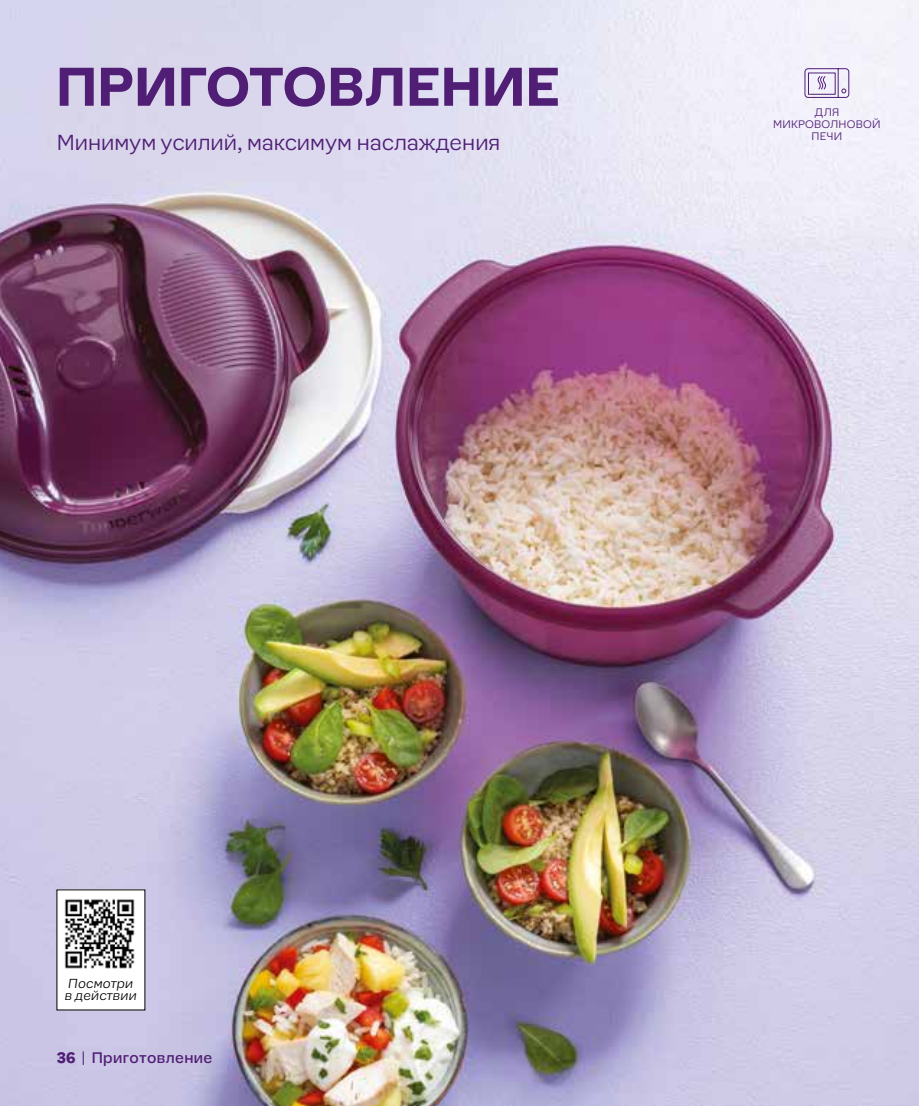
<style>
.page{position:relative;width:919px;height:1106px;background:#fff}
.page>*{position:absolute;margin:0;border:0;box-sizing:border-box;transform-origin:0 0}
.t1{font:700 50px "Earl Sans";letter-spacing:.025em;color:#501e75}
.t2{font:300 20px "Earl Sans";color:#501e75}
.t3{font:14px "Earl Sans";letter-spacing:.025em;color:#501e75}
.t4{font:italic 300 12px/12px "Earl Sans";letter-spacing:.015em;color:#000}
.t5{font:300 10px/12px "Earl Sans";letter-spacing:.02em;color:#501e75;text-align:center}
.s1{font-weight:900}
</style>
<div class="page">
<img style="left:0;top:0;width:918px;height:1106px">
<svg style="left:804px;top:68px;width:45px;height:30px"></svg>
<div style="left:57px;top:890px;width:88px;height:120px;background:#fff"></div>
<img style="left:57px;top:890px;width:86px;height:86px">
<h1 class="t1" style="left:57px;top:43px;width:504px">ПРИГОТОВЛЕНИЕ</h1>
<p class="t2" style="left:57px;top:126px;width:445px">Минимум усилий, максимум наслаждения</p>
<p class="t5" style="left:773px;top:105px;width:109px">ДЛЯ<br>МИКРОВОЛНОВОЙ<br>ПЕЧИ</p>
<p class="t4" style="left:65px;top:976px;width:73px">Посмотри в действии</p>
<p class="t3" style="left:57px;top:1046px;width:157px"><span class="s1">36</span> | Приготовление</p>
</div>
